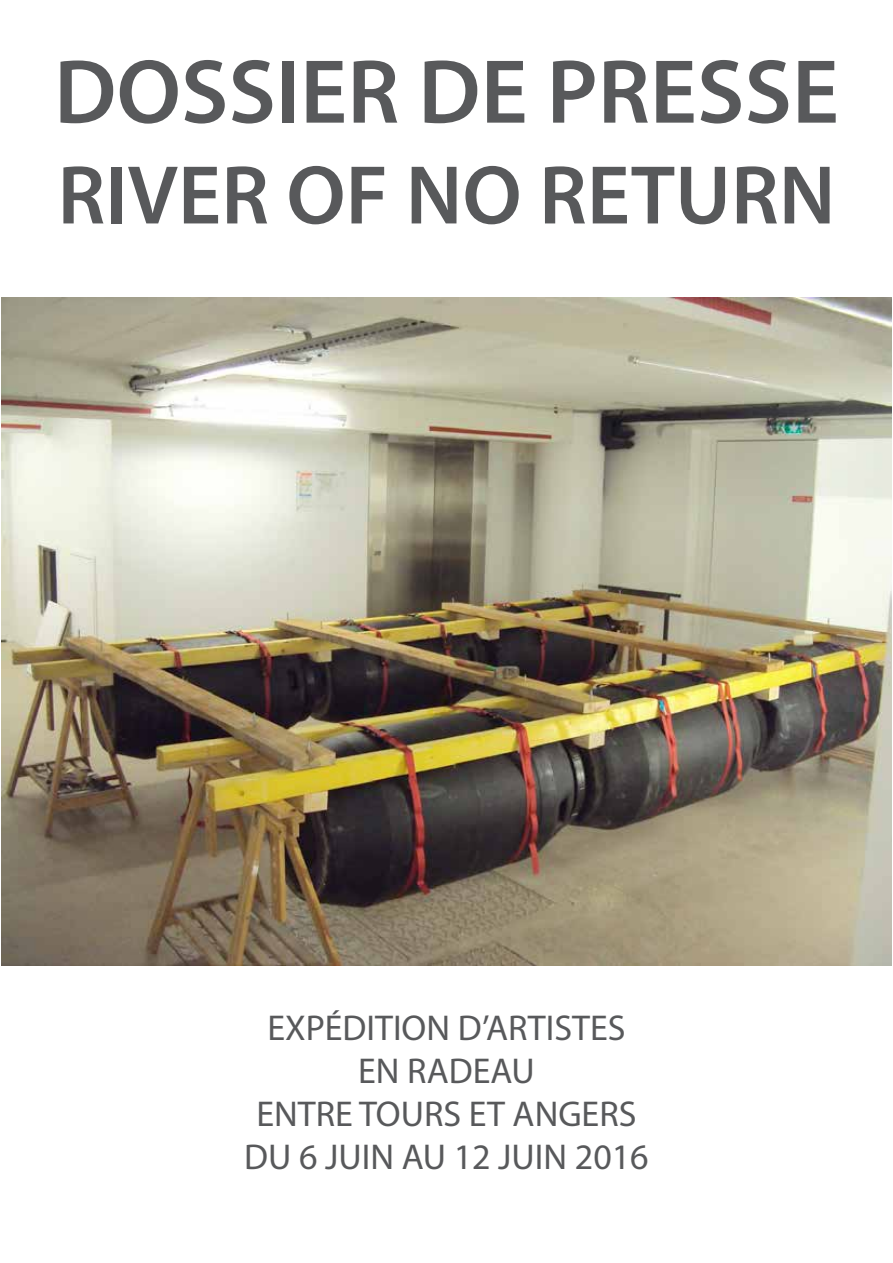
<style>
.page{position:relative;width:893px;height:1263px;background:#fff}
.page>*{position:absolute;margin:0;border:0;box-sizing:border-box;transform-origin:0 0}
.t1{font:600 91.5px "Myriad Pro";color:#58595b}
.t2{font:600 84px "Myriad Pro";color:#58595b}
.t3{font:36px/43.2px "Myriad Pro";color:#58595b;text-align:center}
</style>
<div class="page">
<img style="left:1px;top:297px;width:891px;height:668px">
<h1 class="t1" style="left:54px;top:34px;width:786px">DOSSIER DE PRESSE</h1>
<h2 class="t2" style="left:57px;top:142px;width:779px">RIVER OF NO RETURN</h2>
<p class="t3" style="left:244px;top:1005px;width:406px">EXPÉDITION D’ARTISTES<br>EN RADEAU<br>ENTRE TOURS ET ANGERS<br>DU 6 JUIN AU 12 JUIN 2016</p>
</div>
